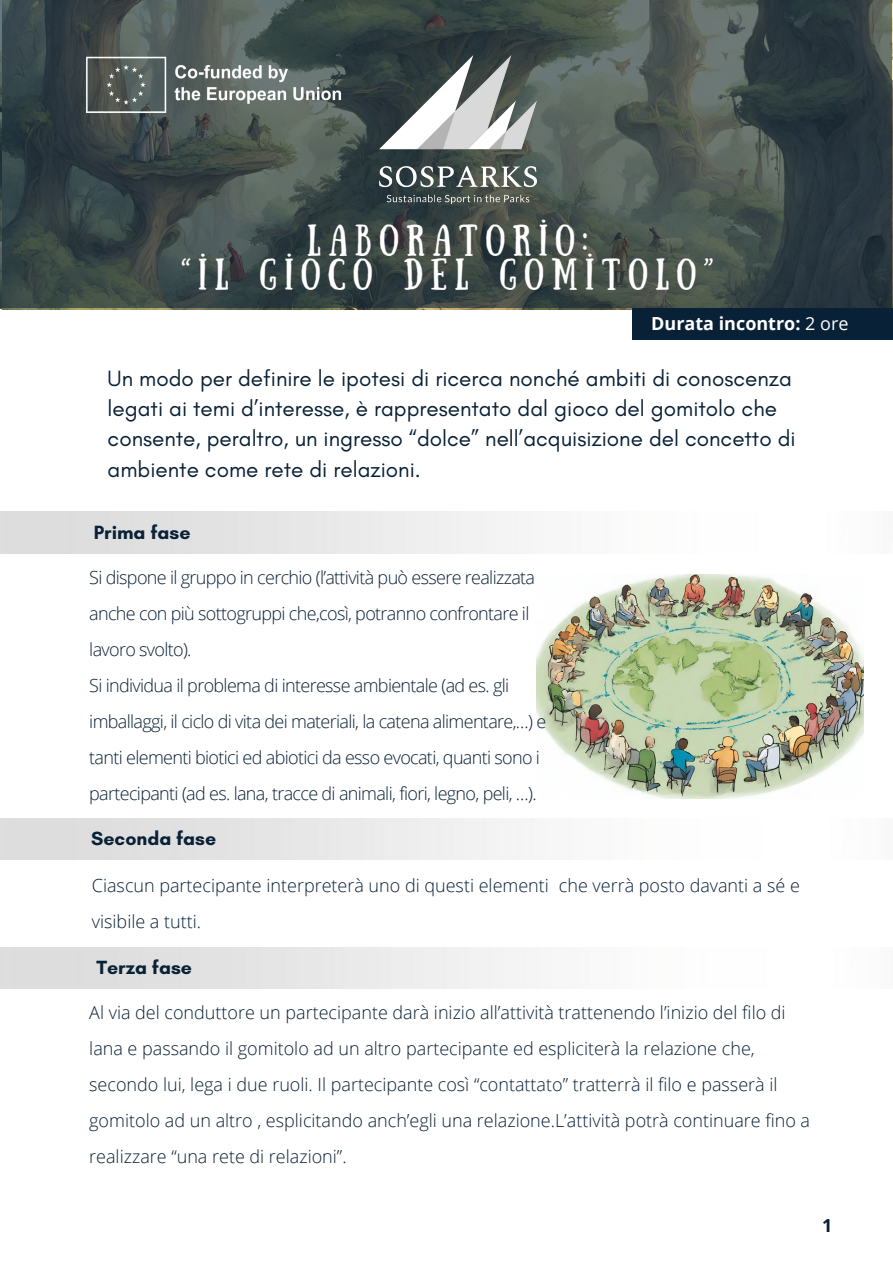
<style>
.page{position:relative;width:893px;height:1264px;background:#fff}
.page>*{position:absolute;margin:0;border:0;box-sizing:border-box;transform-origin:0 0}
.t1{font:31.5px "Sunday";letter-spacing:.245em;color:#fff}
.t2{font:22.5px/30.3px "Glacial Indifference";color:#092136}
.t3{font:700 19.5px "Glacial Indifference";color:#092136}
.t4{font:300 18px/36px "Open Sans";color:#092136}
.t5{font:300 18px/36px "Open Sans";letter-spacing:-.035em;color:#092136}
.t6{font:700 18px "Open Sans";color:#fff}
.t7{font:700 18px "Open Sans";color:#092136}
.s1{font-weight:400}
</style>
<div class="page">
<svg style="left:0;top:0;width:891px;height:308px;background:#3f4b4a"></svg>
<img style="left:84px;top:56px;width:277px;height:58px">
<img style="left:379px;top:56px;width:157px;height:147px">
<div style="left:632px;top:307px;width:260px;height:32px;background:#092136"></div>
<img style="left:536px;top:575px;width:327px;height:223px">
<p class="t1" style="left:307px;top:218px;width:282px">LABORATORİO:</p>
<p class="t1" style="left:181px;top:252px;width:533px">“İL GİOCO DEL GOMİTOLO”</p>
<p class="t6" style="left:651px;top:311px;width:199px">Durata incontro: <span class="s1">2 ore</span></p>
<p class="t2" style="left:108px;top:362px;width:689px">Un modo per definire le ipotesi di ricerca nonché ambiti di conoscenza legati ai temi d’interesse, è rappresentato dal gioco del gomitolo che consente, peraltro, un ingresso “dolce” nell’acquisizione del concetto di ambiente come rete di relazioni.</p>
<p class="t3" style="left:94px;top:520px;width:98px">Prima fase</p>
<p class="t5" style="left:89px;top:559px;width:447px">Si dispone il gruppo in cerchio (l’attività può essere realizzata anche con più sottogruppi che,così, potranno confrontare il lavoro svolto).</p>
<p class="t5" style="left:89px;top:667px;width:458px">Si individua il problema di interesse ambientale (ad es. gli imballaggi, il ciclo di vita dei materiali, la catena alimentare,…) e tanti elementi biotici ed abiotici da esso evocati, quanti sono i partecipanti (ad es. lana, tracce di animali, fiori, legno, peli, …).</p>
<p class="t3" style="left:91px;top:826px;width:127px">Seconda fase</p>
<p class="t4" style="left:92px;top:867px;width:709px">Ciascun partecipante interpreterà uno di questi elementi che verrà posto davanti a sé e visibile a tutti.</p>
<p class="t3" style="left:96px;top:955px;width:97px">Terza fase</p>
<p class="t4" style="left:89px;top:994px;width:722px">Al via del conduttore un partecipante darà inizio all’attività trattenendo l’inizio del filo di lana e passando il gomitolo ad un altro partecipante ed espliciterà la relazione che, secondo lui, lega i due ruoli. Il partecipante così “contattato” tratterrà il filo e passerà il gomitolo ad un altro , esplicitando anch’egli una relazione.L’attività potrà continuare fino a realizzare “una rete di relazioni”.</p>
<p class="t7" style="left:822px;top:1212px;width:12px">1</p>
</div>
